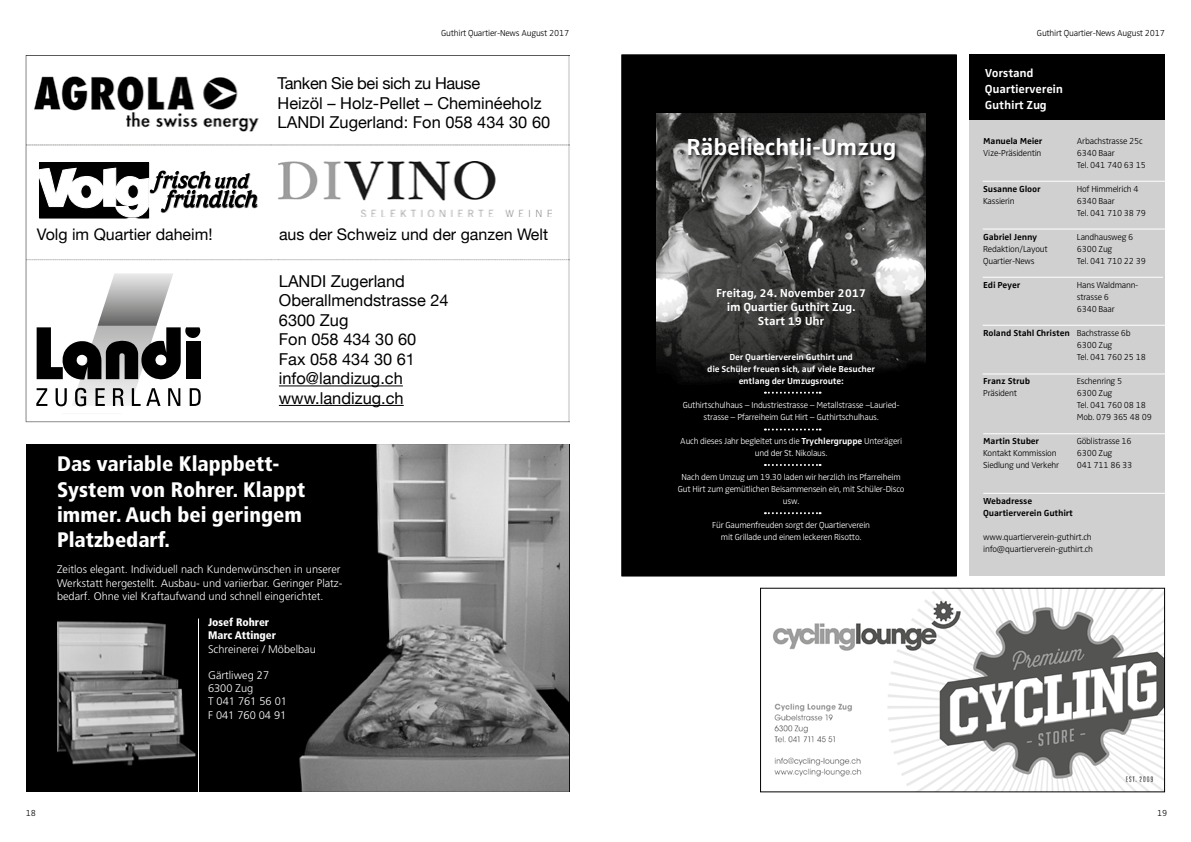
<style>
.page{position:relative;width:1191px;height:842px;background:#fff}
.page>*{position:absolute;margin:0;border:0;box-sizing:border-box;transform-origin:0 0}
.t1{font:700 24px "Zwo Corr";letter-spacing:-.025em;color:#fff}
.t2{font:900 condensed 21px/25.2px "Frutiger";color:#fff}
.t3{font:16.4px/19.5px "Helvetica Neue";color:#000}
.t4{font:16px "Helvetica Neue";color:#000}
.t5{font:700 12px/16px "Zwo Corr";letter-spacing:-.025em;color:#fff}
.t6{font:300 11px/13.2px "Frutiger";color:#fff}
.t7{font:900 condensed 11px/13.2px "Frutiger";color:#fff}
.t8{font:300 9px/12px "Zwo";letter-spacing:-.025em;color:#000}
.t9{font:300 9px/12px "Zwo";letter-spacing:-.025em;color:#fff;text-align:center}
.t10{font:700 9px/12px "Zwo Corr";letter-spacing:-.025em;color:#000}
.t11{font:700 9px/12px "Zwo Corr";letter-spacing:-.025em;color:#fff;text-align:center}
.s1{color:#fff}
.s2{font-family:"Zwo Corr";font-weight:700}
.s3{font-family:"Zwo";font-weight:300}
</style>
<div class="page">
<div style="left:622px;top:55px;width:334px;height:521px;background:#000"></div>
<svg style="left:26px;top:444px;width:543px;height:348px;background:#3e3e3e"></svg>
<img style="left:57px;top:610px;width:144px;height:177px">
<hr style="left:198px;top:618px;width:1px;height:174px;background:#fff">
<img style="left:26px;top:55px;width:543px;height:368px">
<div style="left:29px;top:266px;width:178px;height:147px;background:#fff"></div>
<svg style="left:36px;top:273px;width:165px;height:133px"></svg>
<div style="left:278px;top:73px;width:283px;height:67px;background:#fff"></div>
<div style="left:279px;top:271px;width:197px;height:145px;background:#fff"></div>
<hr style="left:279px;top:385px;width:124px;height:1px;background:#000">
<hr style="left:279px;top:405px;width:125px;height:1px;background:#000">
<div style="left:32px;top:224px;width:530px;height:25px;background:#fff"></div>
<div style="left:278px;top:161px;width:281px;height:58px;background:#fff"></div>
<img style="left:278px;top:161px;width:273px;height:56px">
<div style="left:39px;top:162px;width:110px;height:55px;background:#000"></div>
<svg style="left:39px;top:168px;width:218px;height:49px"></svg>
<div style="left:969px;top:79px;width:195px;height:497px;background:#d0d0d0"></div>
<hr style="left:983px;top:493px;width:182px;height:1px;background:#fff">
<div style="left:969px;top:55px;width:195px;height:65px;background:#000"></div>
<hr style="left:982px;top:181px;width:183px;height:1px;background:#fff">
<hr style="left:982px;top:229px;width:183px;height:1px;background:#fff">
<hr style="left:982px;top:277px;width:181px;height:1px;background:#fff">
<hr style="left:982px;top:325px;width:183px;height:1px;background:#fff">
<hr style="left:982px;top:374px;width:183px;height:1px;background:#fff">
<hr style="left:983px;top:433px;width:183px;height:1px;background:#fff">
<img style="left:773px;top:590px;width:389px;height:200px">
<img style="left:656px;top:113px;width:269px;height:402px">
<div style="left:688px;top:137px;width:211px;height:27px;background:#000;opacity:.75"></div>
<svg style="left:765px;top:512px;width:55px;height:2px"></svg>
<svg style="left:765px;top:464px;width:55px;height:2px"></svg>
<svg style="left:765px;top:428px;width:55px;height:2px"></svg>
<svg style="left:765px;top:392px;width:55px;height:2px"></svg>
<p class="t8" style="left:441px;top:27px;width:129px">Guthirt Quartier-News August 2017</p>
<h3 class="t3" style="left:278px;top:72px;width:274px">Tanken Sie bei sich zu Hause<br>Heizöl – Holz-Pellet – Cheminéeholz<br>LANDI Zugerland: Fon 058 434 30 60</h3>
<h3 class="t4" style="left:37px;top:220px;width:177px">Volg im Quartier daheim!</h3>
<h3 class="t4" style="left:279px;top:220px;width:271px">aus der Schweiz und der ganzen Welt</h3>
<h3 class="t3" style="left:279px;top:270px;width:171px">LANDI Zugerland<br>Oberallmendstrasse 24<br>6300 Zug<br>Fon 058 434 30 60<br>Fax 058 434 30 61 info@landizug.ch www.landizug.ch</h3>
<h2 class="t2" style="left:57px;top:451px;width:250px">Das variable Klappbett-<br>System von Rohrer. Klappt immer. Auch bei geringem<br>Platzbedarf.</h2>
<p class="t6" style="left:57px;top:563px;width:287px">Zeitlos elegant. Individuell nach Kundenwünschen in unserer<br>Werkstatt hergestellt. Ausbau- und variierbar. Geringer Platz&shy;bedarf. Ohne viel Kraftaufwand und schnell eingerichtet.</p>
<p class="t7" style="left:208px;top:616px;width:70px">Josef Rohrer<br>Marc Attinger</p>
<p class="t6" style="left:208px;top:642px;width:109px">Schreinerei / Möbelbau</p>
<p class="t6" style="left:208px;top:669px;width:80px">Gärtliweg 27<br>6300 Zug<br>T 041 761 56 01<br>F 041 760 04 91</p>
<p class="t8" style="left:26px;top:807px;width:12px">1 8<span class="s1">4</span></p>
<h1 class="t1" style="left:686px;top:132px;width:212px">Räbeliechtli-Umzug</h1>
<h3 class="t5" style="left:716px;top:286px;width:152px;line-height:14px;text-align:center">Freitag, 24. November 2017 im Quartier Guthirt Zug.<br>Start 19 Uhr</h3>
<p class="t11" style="left:707px;top:351px;width:169px">Der Quartierverein Guthirt und<br>die Schüler freuen sich, auf viele Besucher entlang der Umzugsroute:</p>
<p class="t9" style="left:682px;top:399px;width:218px">Guthirtschulhaus – Industriestrasse – Metallstrasse –Lauried&shy;strasse – Pfarreiheim Gut Hirt – Guthirtschulhaus.</p>
<p class="t9" style="left:680px;top:435px;width:223px">Auch dieses Jahr begleitet uns die <span class="s2">Trychlergruppe</span> Unterägeri und der St. Nikolaus.</p>
<p class="t9" style="left:678px;top:471px;width:228px">Nach dem Umzug um 19.30 laden wir herzlich ins Pfarreiheim<br>Gut Hirt zum gemütlichen Beisammensein ein, mit Schüler-Disco usw.</p>
<p class="t9" style="left:712px;top:519px;width:159px">Für Gaumenfreuden sorgt der Quartierverein mit Grillade und einem leckeren Risotto.</p>
<p class="t8" style="left:1037px;top:27px;width:129px">Guthirt Quartier-News August 2017</p>
<h3 class="t5" style="left:985px;top:65px;width:80px">Vorstand<br>Quartierverein<br>Guthirt Zug</h3>
<p class="t10" style="left:983px;top:135px;width:61px">Manuela Meier</p>
<p class="t8" style="left:1076px;top:135px;width:67px">Arbachstrasse 25c</p>
<p class="t8" style="left:983px;top:147px;width:60px">Vize-Präsidentin</p>
<p class="t8" style="left:1076px;top:147px;width:71px">6340 Baar<br>Tel. 041 740 63 15</p>
<p class="t10" style="left:983px;top:183px;width:59px">Susanne Gloor</p>
<p class="t8" style="left:1076px;top:183px;width:63px">Hof Himmelrich 4</p>
<p class="t8" style="left:983px;top:195px;width:33px">Kassierin</p>
<p class="t8" style="left:1076px;top:195px;width:71px">6340 Baar<br>Tel. 041 710 38 79</p>
<p class="t10" style="left:983px;top:231px;width:56px">Gabriel Jenny</p>
<p class="t8" style="left:1076px;top:231px;width:58px">Landhausweg 6</p>
<p class="t8" style="left:983px;top:243px;width:66px">Redaktion/Layout</p>
<p class="t8" style="left:1076px;top:243px;width:37px">6300 Zug</p>
<p class="t8" style="left:983px;top:255px;width:53px">Quartier-News</p>
<p class="t8" style="left:1076px;top:255px;width:71px">Tel. 041 710 22 39</p>
<p class="t10" style="left:983px;top:279px;width:39px">Edi Peyer</p>
<p class="t8" style="left:1076px;top:279px;width:63px">Hans Waldmann&shy;strasse 6<br>6340 Baar</p>
<p class="t10" style="left:983px;top:327px;width:149px">Roland Stahl Christen <span class="s3">Bachstrasse 6b</span></p>
<p class="t8" style="left:1076px;top:339px;width:71px">6300 Zug<br>Tel. 041 760 25 18</p>
<p class="t10" style="left:983px;top:375px;width:48px">Franz Strub</p>
<p class="t8" style="left:1076px;top:375px;width:47px">Eschenring 5</p>
<p class="t8" style="left:983px;top:387px;width:35px">Präsident</p>
<p class="t8" style="left:1076px;top:387px;width:77px">6300 Zug<br>Tel. 041 760 08 18<br>Mob. 079 365 48 09</p>
<p class="t10" style="left:983px;top:435px;width:58px">Martin Stuber</p>
<p class="t8" style="left:1076px;top:435px;width:56px">Göblistrasse 16</p>
<p class="t8" style="left:983px;top:447px;width:75px">Kontakt Kommission</p>
<p class="t8" style="left:1076px;top:447px;width:37px">6300 Zug</p>
<p class="t8" style="left:983px;top:459px;width:77px">Siedlung und Verkehr</p>
<p class="t8" style="left:1076px;top:459px;width:57px">041 711 86 33</p>
<p class="t10" style="left:983px;top:495px;width:91px">Webadresse<br>Quartierverein Guthirt</p>
<p class="t8" style="left:983px;top:531px;width:111px">www.quartierverein-guthirt.ch info@quartierverein-guthirt.ch</p>
<p class="t8" style="left:1157px;top:807px;width:12px">19</p>
</div>
